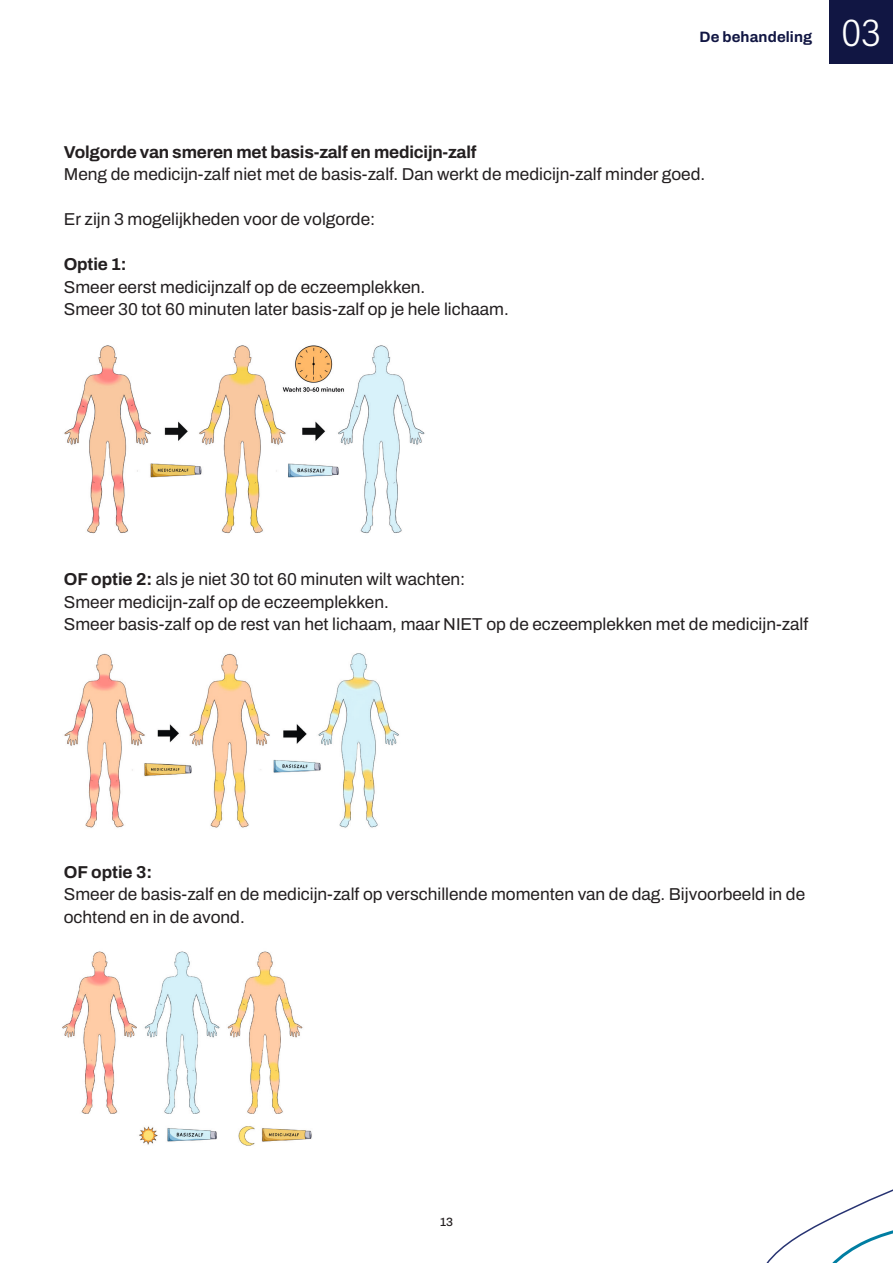
<style>
.page{position:relative;width:893px;height:1263px;background:#fff}
.page>*{position:absolute;margin:0;border:0;box-sizing:border-box;transform-origin:0 0}
.t1{font:300 39px "Acumin Pro Semi Cond";color:#fff}
.body{font:600 17.25px/22.5px "Archivo";color:#231f20}
.H3_-_tussenkop_zwart{font:700 17.25px "Archivo";letter-spacing:-.01em;color:#231f20}
.body-2{font:700 17.25px "Archivo";color:#231f20}
.t2{font:700 15px "Archivo";letter-spacing:.005em;color:#111643}
.t3{font:600 12px "Archivo";color:#231f20}
.s1{font-weight:700}
</style>
<div class="page">
<svg style="left:766px;top:1189px;width:127px;height:74px"></svg>
<div style="left:829px;top:0;width:64px;height:64px;background:#111643"></div>
<img style="left:64px;top:345px;width:361px;height:189px">
<img style="left:64px;top:653px;width:335px;height:175px">
<img style="left:62px;top:951px;width:250px;height:195px">
<p class="t2" style="left:699px;top:25px;width:114px">De behandeling</p>
<p class="t1" style="left:841px;top:6px;width:41px">03</p>
<p class="H3_-_tussenkop_zwart" style="left:64px;top:139px;width:414px">Volgorde van smeren met basis-zalf en medicijn-zalf</p>
<p class="body" style="left:64px;top:163px;width:643px">Meng de medicijn-zalf niet met de basis-zalf. Dan werkt de medicijn-zalf minder goed.</p>
<p class="body" style="left:64px;top:208px;width:313px">Er zijn 3 mogelijkheden voor de volgorde:</p>
<p class="H3_-_tussenkop_zwart" style="left:64px;top:251px;width:64px">Optie 1:</p>
<p class="body" style="left:64px;top:275px;width:363px">Smeer eerst medicijnzalf op de eczeemplekken.</p>
<p class="body" style="left:64px;top:298px;width:447px">Smeer 30 tot 60 minuten later basis-zalf op je hele lichaam.</p>
<p class="body" style="left:64px;top:568px;width:403px"><span class="s1">OF optie 2:</span> als je niet 30 tot 60 minuten wilt wachten:</p>
<p class="body" style="left:64px;top:590px;width:327px">Smeer medicijn-zalf op de eczeemplekken.</p>
<p class="body" style="left:64px;top:613px;width:746px">Smeer basis-zalf op de rest van het lichaam, maar NIET op de eczeemplekken met de medicijn-zalf</p>
<p class="body-2" style="left:64px;top:859px;width:90px">OF optie 3:</p>
<p class="body" style="left:64px;top:883px;width:743px">Smeer de basis-zalf en de medicijn-zalf op verschillende momenten van de dag. Bijvoorbeeld in de ochtend en in de avond.</p>
<p class="t3" style="left:440px;top:1212px;width:15px">13</p>
</div>
